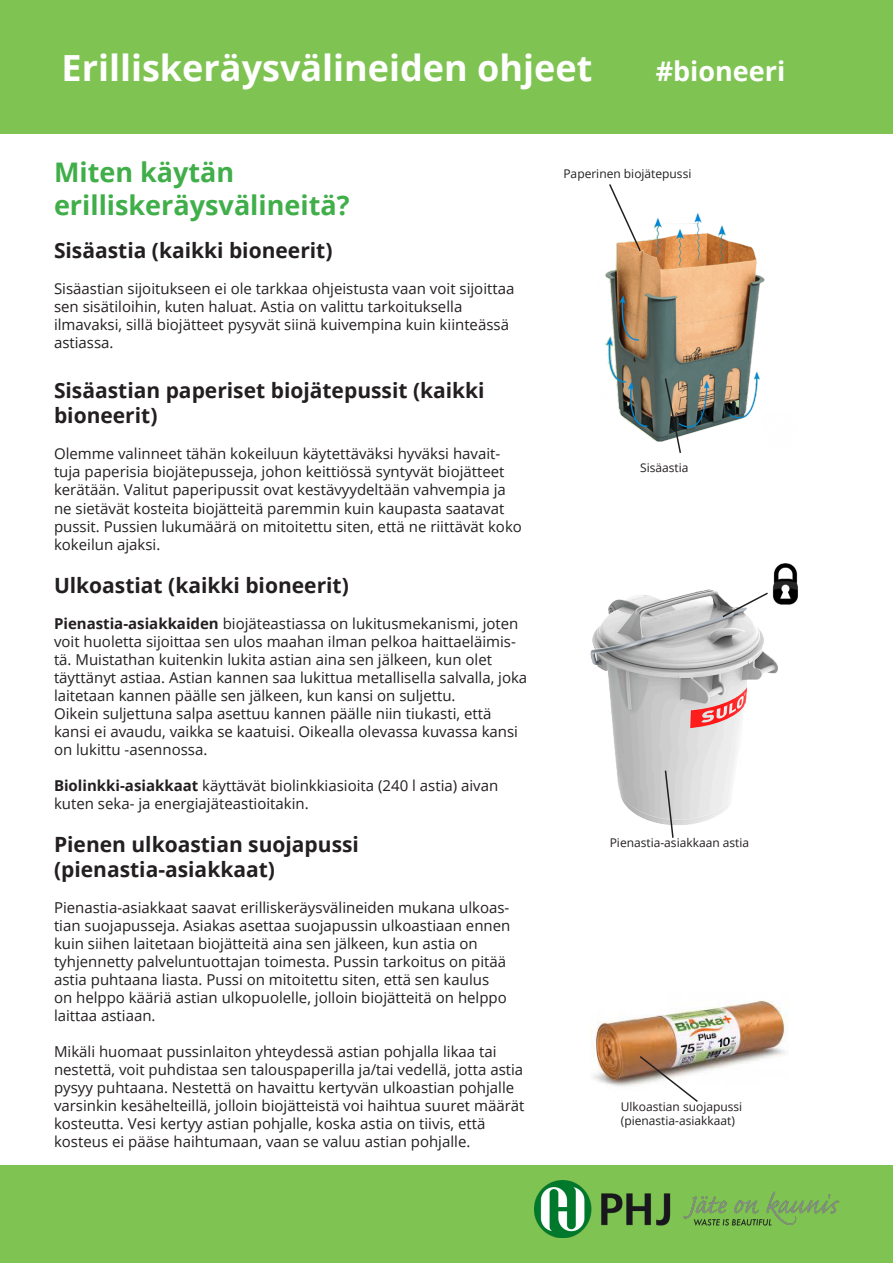
<style>
.page{position:relative;width:893px;height:1263px;background:#fff}
.page>*{position:absolute;margin:0;border:0;box-sizing:border-box;transform-origin:0 0}
.t1{font:700 36px "Open Sans";color:#fff}
.t2{font:700 27px "Open Sans";color:#40ae49}
.t3{font:700 27px "Open Sans";color:#fff}
.t4{font:700 21px/25.2px "Open Sans";color:#231f20}
.t5{font:15px/18px "Open Sans";color:#231f20}
.t6{font:12px "Open Sans";color:#231f20}
.s1{font-weight:700}
</style>
<div class="page">
<div style="left:0;top:0;width:893px;height:134px;background:#7fc453"></div>
<div style="left:0;top:1165px;width:893px;height:98px;background:#7fc453"></div>
<img style="left:535px;top:1180px;width:305px;height:57px">
<img style="left:604px;top:213px;width:161px;height:229px">
<img style="left:590px;top:589px;width:188px;height:236px">
<img style="left:591px;top:1000px;width:197px;height:86px">
<img style="left:767px;top:563px;width:31px;height:45px">
<svg style="left:664px;top:377px;width:18px;height:76px"></svg>
<svg style="left:608px;top:184px;width:34px;height:69px"></svg>
<svg style="left:664px;top:769px;width:11px;height:69px"></svg>
<svg style="left:638px;top:1054px;width:61px;height:48px"></svg>
<svg style="left:721px;top:591px;width:49px;height:28px"></svg>
<p class="t1" style="left:62px;top:43px;width:532px">Erilliskeräysvälineiden ohjeet</p>
<p class="t3" style="left:656px;top:52px;width:131px">#bioneeri</p>
<p class="t2" style="left:54px;top:153px;width:182px">Miten käytän</p>
<p class="t2" style="left:54px;top:186px;width:297px">erilliskeräysvälineitä?</p>
<p class="t4" style="left:54px;top:237px;width:280px">Sisäastia (kaikki bioneerit)</p>
<p class="t5" style="left:54px;top:279px;width:462px">Sisäastian sijoitukseen ei ole tarkkaa ohjeistusta vaan voit sijoittaa sen sisätiloihin, kuten haluat. Astia on valittu tarkoituksella</p>
<p class="t5" style="left:54px;top:315px;width:456px">ilmavaksi, sillä biojätteet pysyvät siinä kuivempina kuin kiinteässä astiassa.</p>
<p class="t4" style="left:54px;top:377px;width:432px">Sisäastian paperiset biojätepussit (kaikki bioneerit)</p>
<p class="t5" style="left:54px;top:445px;width:469px">Olemme valinneet tähän kokeiluun käytettäväksi hyväksi havait&shy;tuja paperisia biojätepusseja, johon keittiössä syntyvät biojätteet kerätään. Valitut paperipussit ovat kestävyydeltään vahvempia ja ne sietävät kosteita biojätteitä paremmin kuin kaupasta saatavat pussit. Pussien lukumäärä on mitoitettu siten, että ne riittävät koko kokeilun ajaksi.</p>
<p class="t4" style="left:54px;top:572px;width:296px">Ulkoastiat (kaikki bioneerit)</p>
<p class="t5" style="left:54px;top:614px;width:475px"><span class="s1">Pienastia-asiakkaiden</span> biojäteastiassa on lukitusmekanismi, joten voit huoletta sijoittaa sen ulos maahan ilman pelkoa haittaeläimis&shy;tä. Muistathan kuitenkin lukita astian aina sen jälkeen, kun olet täyttänyt astiaa. Astian kannen saa lukittua metallisella salvalla, joka laitetaan kannen päälle sen jälkeen, kun kansi on suljettu.</p>
<p class="t5" style="left:54px;top:704px;width:466px">Oikein suljettuna salpa asettuu kannen päälle niin tiukasti, että kansi ei avaudu, vaikka se kaatuisi. Oikealla olevassa kuvassa kansi on lukittu -asennossa.</p>
<p class="t5" style="left:54px;top:776px;width:446px"><span class="s1">Biolinkki-asiakkaat</span> käyttävät biolinkkiasioita (240 l astia) aivan kuten seka- ja energiajäteastioitakin.</p>
<p class="t4" style="left:54px;top:831px;width:306px">Pienen ulkoastian suojapussi</p>
<p class="t4" style="left:54px;top:856px;width:222px">(pienastia-asiakkaat)</p>
<p class="t5" style="left:54px;top:898px;width:458px;text-align:justify">Pienastia-asiakkaat saavat erilliskeräysvälineiden mukana ulkoas&shy;tian suojapusseja. Asiakas asettaa suojapussin ulkoastiaan ennen kuin siihen laitetaan biojätteitä aina sen jälkeen, kun astia on</p>
<p class="t5" style="left:54px;top:952px;width:454px">tyhjennetty palveluntuottajan toimesta. Pussin tarkoitus on pitää astia puhtaana liasta. Pussi on mitoitettu siten, että sen kaulus on helppo kääriä astian ulkopuolelle, jolloin biojätteitä on helppo laittaa astiaan.</p>
<p class="t5" style="left:54px;top:1042px;width:472px">Mikäli huomaat pussinlaiton yhteydessä astian pohjalla likaa tai nestettä, voit puhdistaa sen talouspaperilla ja/tai vedellä, jotta astia pysyy puhtaana. Nestettä on havaittu kertyvän ulkoastian pohjalle varsinkin kesähelteillä, jolloin biojätteistä voi haihtua suuret määrät kosteutta. Vesi kertyy astian pohjalle, koska astia on tiivis, että</p>
<p class="t5" style="left:54px;top:1132px;width:418px">kosteus ei pääse haihtumaan, vaan se valuu astian pohjalle.</p>
<p class="t6" style="left:563px;top:166px;width:130px">Paperinen biojätepussi</p>
<p class="t6" style="left:640px;top:459px;width:50px">Sisäastia</p>
<p class="t6" style="left:610px;top:834px;width:141px">Pienastia-asiakkaan astia</p>
<p class="t6" style="left:621px;top:1098px;width:123px">Ulkoastian suojapussi</p>
<p class="t6" style="left:621px;top:1112px;width:116px">(pienastia-asiakkaat)</p>
</div>
